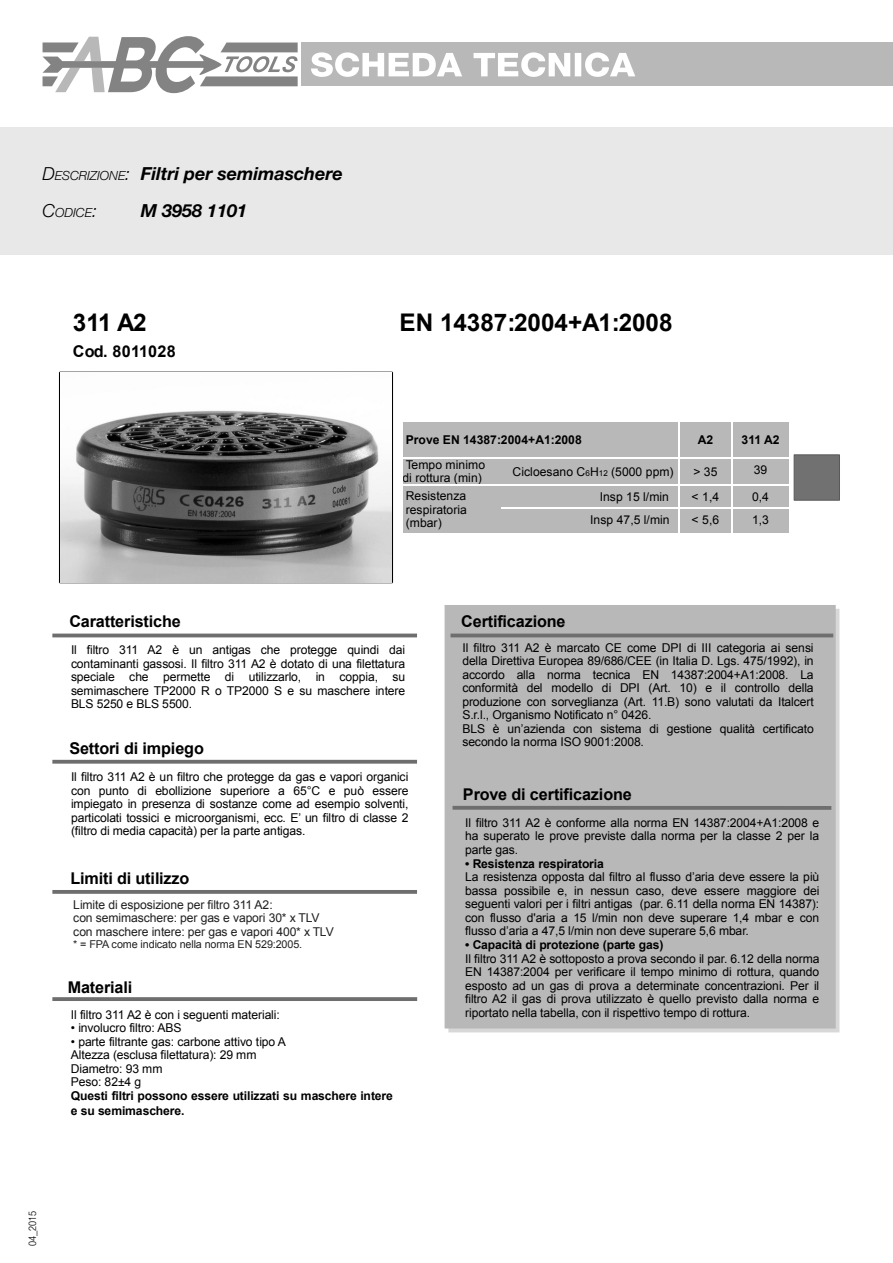
<style>
.page{position:relative;width:893px;height:1263px;background:#fff}
.page>*{position:absolute;margin:0;border:0;box-sizing:border-box;transform-origin:0 0}
.t1{font:700 24.3px "Arial";color:#000}
.t2{font:italic 700 18px "Helvetica Amos";color:#000}
.t3{font:700 16.2px "Arial";letter-spacing:-.01em;color:#000}
.t4{font:700 16.2px "Arial";letter-spacing:.01em;color:#000}
.t5{font:italic 300 12.6px "Helvetica Amos";color:#000}
.t6{font:12.15px/13.5px "Arial";letter-spacing:-.01em;color:#000;text-align:justify}
.t7{font:700 12.15px/14.2px "Arial";letter-spacing:-.01em;color:#000}
.t8{font:12.15px/13.5px "Arial";letter-spacing:-.01em;color:#202020}
.t9{font:10.8px "Arial";letter-spacing:-.01em;color:#202020}
.t10{font:300 10.5px "Helvetica Amos Cond";color:#000}
.s1{font-weight:300}
.s2{font-weight:300;font-size:12.6px}
.s3{font-size:18px}
.s4{font-size:8.1px}
</style>
<div class="page">
<svg style="left:43px;top:36px;width:255px;height:57px"></svg>
<div style="left:301px;top:43px;width:592px;height:43px;background:#b8b8b8"></div>
<div style="left:0;top:128px;width:893px;height:127px;background:#e8e8e8"></div>
<div style="left:445px;top:605px;width:391px;height:423px;background:#b8b8b8"></div>
<div style="left:402px;top:421px;width:277px;height:37px;background:#b8b8b8"></div>
<div style="left:679px;top:421px;width:53px;height:37px;background:#b8b8b8"></div>
<div style="left:732px;top:421px;width:57px;height:37px;background:#b8b8b8"></div>
<div style="left:402px;top:458px;width:99px;height:27px;background:#b8b8b8"></div>
<div style="left:501px;top:458px;width:178px;height:27px;background:#b8b8b8"></div>
<div style="left:679px;top:458px;width:53px;height:27px;background:#b8b8b8"></div>
<div style="left:732px;top:458px;width:57px;height:27px;background:#b8b8b8"></div>
<div style="left:402px;top:485px;width:99px;height:49px;background:#b8b8b8"></div>
<div style="left:501px;top:485px;width:178px;height:23px;background:#b8b8b8"></div>
<div style="left:679px;top:485px;width:53px;height:23px;background:#b8b8b8"></div>
<div style="left:732px;top:485px;width:57px;height:23px;background:#b8b8b8"></div>
<div style="left:501px;top:508px;width:178px;height:26px;background:#b8b8b8"></div>
<div style="left:679px;top:508px;width:53px;height:26px;background:#b8b8b8"></div>
<div style="left:732px;top:508px;width:57px;height:26px;background:#b8b8b8"></div>
<hr style="left:402px;top:420px;width:1px;height:38px;background:#fff">
<hr style="left:402px;top:420px;width:278px;height:2px;background:#fff">
<hr style="left:679px;top:420px;width:1px;height:38px;background:#fff">
<hr style="left:679px;top:420px;width:53px;height:2px;background:#fff">
<hr style="left:731px;top:420px;width:1px;height:38px;background:#fff">
<hr style="left:731px;top:420px;width:59px;height:2px;background:#fff">
<svg style="left:402px;top:458px;width:1px;height:26px"></svg>
<hr style="left:402px;top:457px;width:99px;height:1px;background:#fff">
<hr style="left:501px;top:457px;width:179px;height:1px;background:#fff">
<hr style="left:679px;top:457px;width:53px;height:1px;background:#fff">
<hr style="left:731px;top:457px;width:59px;height:1px;background:#fff">
<hr style="left:402px;top:484px;width:1px;height:51px;background:#fff">
<hr style="left:402px;top:533px;width:99px;height:2px;background:#fff">
<hr style="left:402px;top:484px;width:99px;height:1px;background:#fff">
<hr style="left:501px;top:484px;width:179px;height:1px;background:#fff">
<hr style="left:679px;top:484px;width:53px;height:1px;background:#fff">
<hr style="left:731px;top:484px;width:59px;height:1px;background:#fff">
<hr style="left:501px;top:533px;width:179px;height:2px;background:#fff">
<hr style="left:501px;top:508px;width:179px;height:1px;background:#fff">
<svg style="left:679px;top:458px;width:1px;height:75px"></svg>
<hr style="left:679px;top:533px;width:53px;height:2px;background:#fff">
<hr style="left:679px;top:508px;width:53px;height:1px;background:#fff">
<svg style="left:731px;top:458px;width:1px;height:75px"></svg>
<hr style="left:731px;top:533px;width:59px;height:2px;background:#fff">
<hr style="left:731px;top:508px;width:59px;height:1px;background:#fff">
<hr style="left:52px;top:634px;width:365px;height:3px;background:#6e6e6e">
<hr style="left:450px;top:634px;width:383px;height:3px;background:#6e6e6e">
<svg style="left:453px;top:806px;width:378px;height:4px;background:#727272"></svg>
<svg style="left:793px;top:454px;width:47px;height:47px;background:#727272"></svg>
<svg style="left:52px;top:760px;width:365px;height:4px"></svg>
<svg style="left:52px;top:890px;width:365px;height:4px"></svg>
<svg style="left:52px;top:997px;width:365px;height:4px"></svg>
<hr style="left:60px;top:372px;width:332px;height:1px;background:#000">
<hr style="left:392px;top:372px;width:1px;height:211px;background:#000">
<hr style="left:60px;top:582px;width:332px;height:1px;background:#000">
<hr style="left:59px;top:372px;width:1px;height:211px;background:#000">
<img style="left:60px;top:410px;width:332px;height:172px">
<svg style="left:311px;top:52px;width:324px;height:25px"></svg>
<p class="t2" style="left:43px;top:163px;width:302px"><span class="s1">D</span><span class="s2">ESCRIZIONE</span><span class="s1">:</span> Filtri per semimaschere</p>
<p class="t5" style="left:43px;top:206px;width:56px"><span class="s3">C</span>ODICE<span class="s3">:</span></p>
<p class="t2" style="left:141px;top:201px;width:108px">M 3958 1101</p>
<h1 class="t1" style="left:73px;top:313px;width:75px">311 A2</h1>
<h1 class="t1" style="left:399px;top:314px;width:275px">EN 14387:2004+A1:2008</h1>
<h3 class="t4" style="left:73px;top:345px;width:104px">Cod. 8011028</h3>
<p class="t7" style="left:406px;top:433px;width:177px">Prove EN 14387:2004+A1:2008</p>
<p class="t7" style="left:698px;top:433px;width:17px">A2</p>
<p class="t7" style="left:741px;top:433px;width:40px">311 A2</p>
<p class="t6" style="left:402px;top:459px;width:84px">Tempo minimo di rottura (min)</p>
<p class="t6" style="left:513px;top:466px;width:163px">Cicloesano C<span class="s4">6</span>H<span class="s4">12</span> (5000 ppm)</p>
<p class="t6" style="left:693px;top:466px;width:26px">&gt; 35</p>
<p class="t6" style="left:754px;top:464px;width:15px">39</p>
<p class="t6" style="left:406px;top:490px;width:63px">Resistenza respiratoria (mbar)</p>
<p class="t6" style="left:600px;top:491px;width:71px">Insp 15 l/min</p>
<p class="t6" style="left:692px;top:491px;width:29px">&lt; 1,4</p>
<p class="t6" style="left:752px;top:491px;width:18px">0,4</p>
<p class="t6" style="left:590px;top:514px;width:81px">Insp 47,5 l/min</p>
<p class="t6" style="left:692px;top:514px;width:29px">&lt; 5,6</p>
<p class="t6" style="left:752px;top:514px;width:18px">1,3</p>
<h3 class="t3" style="left:69px;top:615px;width:113px">Caratteristiche</h3>
<h3 class="t3" style="left:461px;top:616px;width:106px">Certificazione</h3>
<p class="t6" style="left:71px;top:644px;width:336px">Il filtro 311 A2 è un antigas che protegge quindi dai contaminanti gassosi. Il filtro 311 A2 è dotato di una filettatura speciale che permette di utilizzarlo, in coppia, su semimaschere TP2000 R o TP2000 S e su maschere intere BLS 5250 e BLS 5500.</p>
<h3 class="t3" style="left:69px;top:742px;width:136px">Settori di impiego</h3>
<p class="t6" style="left:71px;top:771px;width:339px">Il filtro 311 A2 è un filtro che protegge da gas e vapori organici con punto di ebollizione superiore a 65°C e può essere impiegato in presenza di sostanze come ad esempio solventi, particolati tossici e microorganismi, ecc. E’ un filtro di classe 2 (filtro di media capacità) per la parte antigas.</p>
<h3 class="t3" style="left:70px;top:872px;width:121px">Limiti di utilizzo</h3>
<p class="t8" style="left:73px;top:899px;width:262px">Limite di esposizione per filtro 311 A2:<br>con semimaschere: per gas e vapori 30* x TLV con maschere intere: per gas e vapori 400* x TLV</p>
<p class="t9" style="left:73px;top:940px;width:230px">* = FPA come indicato nella norma EN 529:2005.</p>
<h3 class="t3" style="left:68px;top:981px;width:66px">Materiali</h3>
<p class="t6" style="left:71px;top:1009px;width:211px">Il filtro 311 A2 è con i seguenti materiali:</p>
<p class="t6" style="left:71px;top:1022px;width:112px">• involucro filtro: ABS</p>
<p class="t6" style="left:71px;top:1036px;width:217px;text-align:left">• parte filtrante gas: carbone attivo tipo A<br>Altezza (esclusa filettatura): 29 mm<br>Diametro: 93 mm<br>Peso: 82±4 g</p>
<p class="t7" style="left:71px;top:1090px;width:323px">Questi filtri possono essere utilizzati su maschere intere e su semimaschere.</p>
<p class="t10" style="left:26px;top:1246px;width:37px;rotate:-90deg">04_2015</p>
<p class="t6" style="left:462px;top:642px;width:353px;text-align:left">Il filtro 311 A2 è marcato CE come DPI di III categoria ai sensi della Direttiva Europea 89/686/CEE (in Italia D. Lgs. 475/1992), in accordo alla norma tecnica EN 14387:2004+A1:2008. La conformità del modello di DPI (Art. 10) e il controllo della produzione con sorveglianza (Art. 11.B) sono valutati da Italcert S.r.l., Organismo Notificato n° 0426.<br>BLS è un’azienda con sistema di gestione qualità certificato secondo la norma ISO 9001:2008.</p>
<h3 class="t3" style="left:463px;top:789px;width:170px">Prove di certificazione</h3>
<p class="t6" style="left:465px;top:817px;width:356px">Il filtro 311 A2 è conforme alla norma EN 14387:2004+A1:2008 e ha superato le prove previste dalla norma per la classe 2 per la parte gas.</p>
<p class="t7" style="left:465px;top:857px;width:140px">• Resistenza respiratoria</p>
<p class="t6" style="left:465px;top:871px;width:356px">La resistenza opposta dal filtro al flusso d’aria deve essere la più bassa possibile e, in nessun caso, deve essere maggiore dei seguenti valori per i filtri antigas (par. 6.11 della norma EN 14387): con flusso d'aria a 15 l/min non deve superare 1,4 mbar e con flusso d’aria a 47,5 l/min non deve superare 5,6 mbar.</p>
<p class="t7" style="left:465px;top:939px;width:200px">• Capacità di protezione (parte gas)</p>
<p class="t6" style="left:465px;top:953px;width:356px">Il filtro 311 A2 è sottoposto a prova secondo il par. 6.12 della norma EN 14387:2004 per verificare il tempo minimo di rottura, quando esposto ad un gas di prova a determinate concentrazioni. Per il filtro A2 il gas di prova utilizzato è quello previsto dalla norma e riportato nella tabella, con il rispettivo tempo di rottura.</p>
</div>
